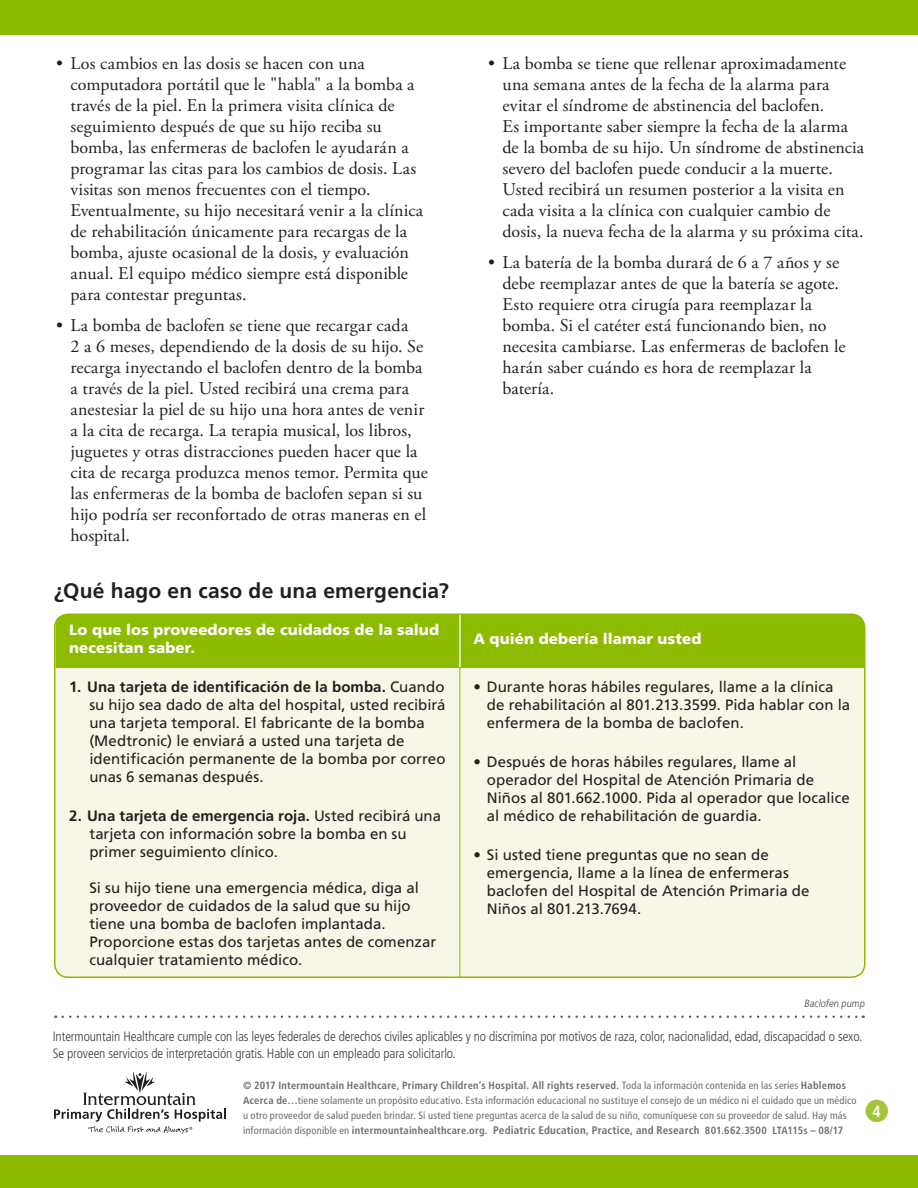
<style>
.page{position:relative;width:918px;height:1188px;background:#fff}
.page>*{position:absolute;margin:0;border:0;box-sizing:border-box;transform-origin:0 0}
.Level_1__h2{font:700 21px "Frutiger LT Std";letter-spacing:.01em;color:#231f20}
.t1{font:18px/21px "Adobe Garamond Pro";letter-spacing:.005em;color:#231f20}
.Page_number{font:700 condensed 16.2px "Frutiger LT Std";color:#fff}
.Table_Body_Bullets{font:15px/18px "Frutiger LT Std";color:#231f20}
.Table_Heading{font:900 15px/18px "Frutiger LT Std";letter-spacing:.005em;color:#fff}
.t2{font:300 condensed 13.5px/17.1px "Frutiger LT Std";letter-spacing:-.01em;color:#3e3e3f}
.t3{font:condensed 10.5px/15px "Frutiger LT Std";letter-spacing:.015em;color:#6c6d70}
.Table_Main{font:italic 300 10.5px "Frutiger LT Std";letter-spacing:.01em;color:#3e3e3f;scale:.88 1}
.s1{font-weight:700}
.s2{font-weight:700;font-size:10.95px}
</style>
<div class="page">
<div style="left:0;top:0;width:918px;height:35px;background:#8dbb00"></div>
<div style="left:866px;top:1100px;width:22px;height:22px;background:#a2c53a;border-radius:50%"></div>
<div style="left:0;top:1156px;width:918px;height:32px;background:#8dbb00"></div>
<svg style="left:54px;top:1072px;width:172px;height:62px"></svg>
<svg style="left:63px;top:1016px;width:801px;height:2px"></svg>
<div style="left:56px;top:614px;width:808px;height:53px;background:#8dbb00"></div>
<div style="left:56px;top:668px;width:807px;height:309px;background:#f7f7e8"></div>
<hr style="left:459px;top:614px;width:2px;height:53px;background:#fff">
<hr style="left:460px;top:667px;width:404px;height:1px;background:#8dbb00">
<hr style="left:56px;top:667px;width:404px;height:1px;background:#8dbb00">
<hr style="left:459px;top:668px;width:1px;height:309px;background:#8dbb00">
<div style="left:54px;top:614px;width:812px;height:364px;border:2px solid #8dbb00;border-radius:14px"></div>
<p class="t1" style="left:70px;top:54px;width:354px;text-indent:-14px">• Los cambios en las dosis se hacen con una computadora portátil que le "habla" a la bomba a través de la piel. En la primera visita clínica de seguimiento después de que su hijo reciba su bomba, las enfermeras de baclofen le ayudarán a programar las citas para los cambios de dosis. Las visitas son menos frecuentes con el tiempo.<br>Eventualmente, su hijo necesitará venir a la clínica de rehabilitación únicamente para recargas de la bomba, ajuste ocasional de la dosis, y evaluación anual. El equipo médico siempre está disponible para contestar preguntas.</p>
<p class="t1" style="left:70px;top:316px;width:359px;text-indent:-14px">• La bomba de baclofen se tiene que recargar cada<br>2 a 6 meses, dependiendo de la dosis de su hijo. Se recarga inyectando el baclofen dentro de la bomba a través de la piel. Usted recibirá una crema para anestesiar la piel de su hijo una hora antes de venir a la cita de recarga. La terapia musical, los libros, juguetes y otras distracciones pueden hacer que la cita de recarga produzca menos temor. Permita que las enfermeras de la bomba de baclofen sepan si su hijo podría ser reconfortado de otras maneras en el hospital.</p>
<p class="t1" style="left:502px;top:54px;width:363px;text-indent:-14px">• La bomba se tiene que rellenar aproximadamente una semana antes de la fecha de la alarma para evitar el síndrome de abstinencia del baclofen.<br>Es importante saber siempre la fecha de la alarma de la bomba de su hijo. Un síndrome de abstinencia severo del baclofen puede conducir a la muerte.<br>Usted recibirá un resumen posterior a la visita en cada visita a la clínica con cualquier cambio de dosis, la nueva fecha de la alarma y su próxima cita.</p>
<p class="t1" style="left:502px;top:253px;width:345px;text-indent:-14px">• La batería de la bomba durará de 6 a 7 años y se debe reemplazar antes de que la batería se agote.<br>Esto requiere otra cirugía para reemplazar la bomba. Si el catéter está funcionando bien, no necesita cambiarse. Las enfermeras de baclofen le harán saber cuándo es hora de reemplazar la batería.</p>
<p class="Level_1__h2" style="left:54px;top:578px;width:396px">¿Qué hago en caso de una emergencia?</p>
<p class="Table_Heading" style="left:69px;top:621px;width:372px">Lo que los proveedores de cuidados de la salud necesitan saber.</p>
<p class="Table_Heading" style="left:473px;top:630px;width:230px">A quién debería llamar usted</p>
<p class="Table_Body_Bullets" style="left:89px;top:678px;width:358px;text-indent:-20px"><span class="s1">1. Una tarjeta de identificación de la bomba.</span> Cuando su hijo sea dado de alta del hospital, usted recibirá una tarjeta temporal. El fabricante de la bomba (Medtronic) le enviará a usted una tarjeta de identificación permanente de la bomba por correo unas 6 semanas después.</p>
<p class="Table_Body_Bullets" style="left:89px;top:807px;width:353px;text-indent:-20px"><span class="s1">2. Una tarjeta de emergencia roja.</span> Usted recibirá una tarjeta con información sobre la bomba en su primer seguimiento clínico.</p>
<p class="Table_Body_Bullets" style="left:89px;top:879px;width:349px">Si su hijo tiene una emergencia médica, diga al proveedor de cuidados de la salud que su hijo tiene una bomba de baclofen implantada.<br>Proporcione estas dos tarjetas antes de comenzar cualquier tratamiento médico.</p>
<p class="Table_Body_Bullets" style="left:487px;top:678px;width:365px;text-indent:-14px">• Durante horas hábiles regulares, llame a la clínica de rehabilitación al 801.213.3599. Pida hablar con la enfermera de la bomba de baclofen.</p>
<p class="Table_Body_Bullets" style="left:487px;top:753px;width:364px;text-indent:-14px">• Después de horas hábiles regulares, llame al operador del Hospital de Atención Primaria de Niños al 801.662.1000. Pida al operador que localice al médico de rehabilitación de guardia.</p>
<p class="Table_Body_Bullets" style="left:487px;top:846px;width:324px;text-indent:-14px">• Si usted tiene preguntas que no sean de emergencia, llame a la línea de enfermeras baclofen del Hospital de Atención Primaria de Niños al 801.213.7694.</p>
<p class="Table_Main" style="left:805px;top:997px;width:70px">Baclofen pump</p>
<p class="t2" style="left:53px;top:1027px;width:811px">Intermountain Healthcare cumple con las leyes federales de derechos civiles aplicables y no discrimina por motivos de raza, color, nacionalidad, edad, discapacidad o sexo.<br>Se proveen servicios de interpretación gratis. Hable con un empleado para solicitarlo.</p>
<p class="t3" style="left:243px;top:1078px;width:615px"><span class="s1">© 2017 Intermountain Healthcare, Primary Children’s Hospital. All rights reserved.</span> Toda la información contenida en las series <span class="s1">Hablemos Acerca de…</span>tiene solamente un propósito educativo. Esta información educacional no sustituye el consejo de un médico ni el cuidado que un médico u otro proveedor de salud pueden brindar. Si usted tiene preguntas acerca de la salud de su niño, comuníquese con su proveedor de salud. Hay más información disponible en <span class="s1">intermountainhealthcare.org.</span> <span class="s2">Pediatric Education, Practice, and Research</span> <span class="s1">801.662.3500 LTA115s – 08/17</span></p>
<p class="Page_number" style="left:873px;top:1101px;width:10px">4</p>
</div>
